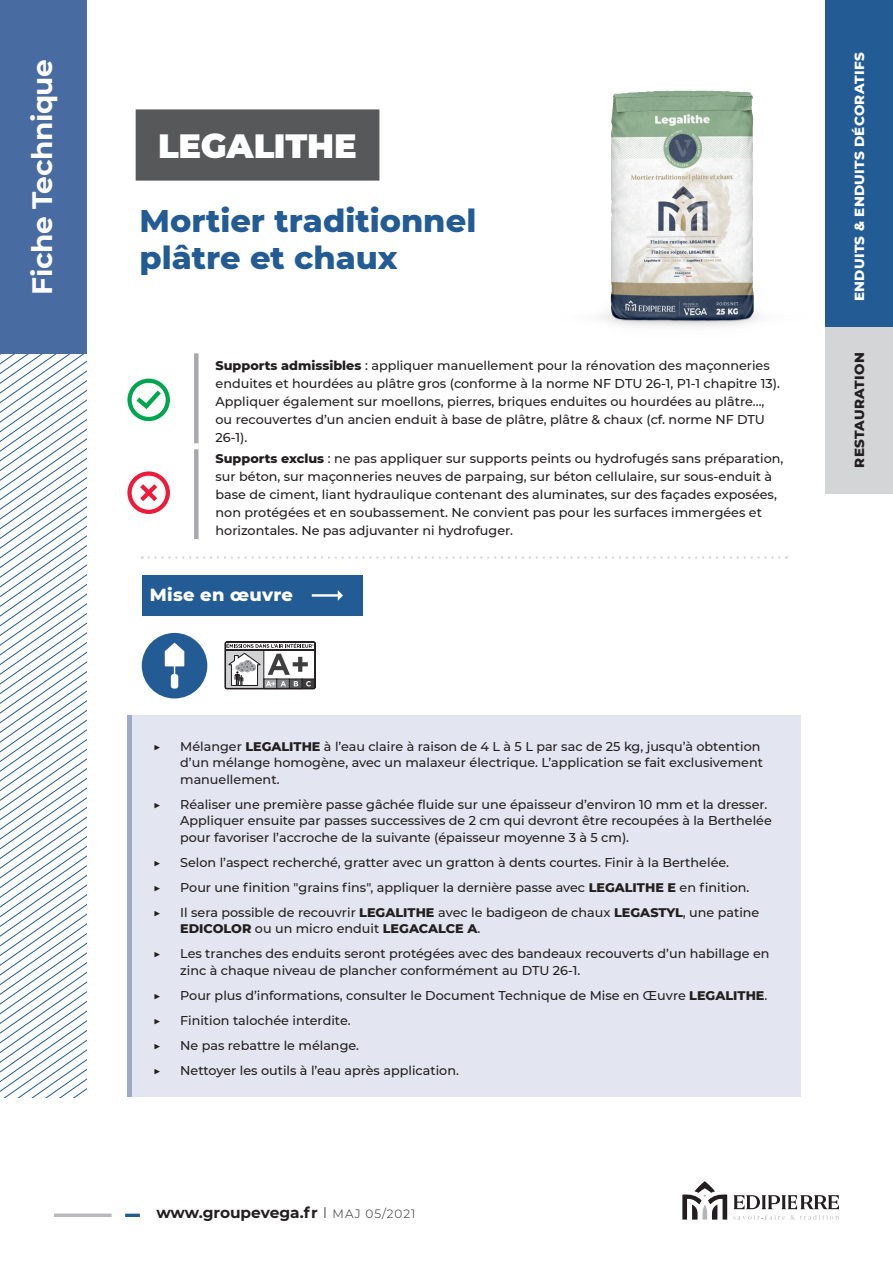
<style>
.page{position:relative;width:893px;height:1263px;background:#fff}
.page>*{position:absolute;margin:0;border:0;box-sizing:border-box;transform-origin:0 0}
.t1{font:900 33.6px "Montserrat";letter-spacing:-.01em;color:#fff}
.t2{font:800 31.95px/37.7px "Montserrat";color:#235c95}
.t3{font:700 28.05px "Montserrat";letter-spacing:-.015em;color:#fff}
.t4{font:800 17.85px "Montserrat";letter-spacing:.015em;color:#fff}
.t5{font:700 15.45px "Montserrat";color:#231f20}
.t6{font:800 13.5px "Montserrat";letter-spacing:.02em;color:#fff}
.t7{font:800 13.5px "Montserrat";letter-spacing:.02em;color:#231f20}
.t8{font:500 12.75px/18px "Montserrat";color:#231f20}
.t9{font:700 12.75px "Montserrat";color:#231f20}
.s1{font-weight:800}
.s2{font-weight:300}
.s3{font-weight:300;font-size:12px}
</style>
<div class="page">
<hr style="left:54px;top:1214px;width:57px;height:3px;background:#b8b9bc">
<hr style="left:125px;top:1214px;width:15px;height:3px;background:#235c95">
<svg style="left:0;top:580px;width:87px;height:517px"></svg>
<div style="left:0;top:0;width:87px;height:354px;background:#486ca1"></div>
<svg style="left:733px;top:1215px;width:106px;height:4px"></svg>
<svg style="left:733px;top:1195px;width:106px;height:14px"></svg>
<svg style="left:682px;top:1181px;width:45px;height:38px"></svg>
<div style="left:127px;top:715px;width:5px;height:382px;background:#9faaca"></div>
<div style="left:132px;top:715px;width:668px;height:382px;background:#e3e6f0"></div>
<div style="left:142px;top:576px;width:220px;height:40px;background:#235c95"></div>
<svg style="left:312px;top:590px;width:31px;height:11px"></svg>
<div style="left:825px;top:196px;width:68px;height:297px;background:#d4d5d7"></div>
<div style="left:825px;top:0;width:68px;height:327px;background:#235c95"></div>
<img style="left:601px;top:90px;width:159px;height:237px">
<div style="left:136px;top:109px;width:243px;height:72px;background:#57585a"></div>
<svg style="left:225px;top:641px;width:91px;height:48px"></svg>
<div style="left:142px;top:633px;width:65px;height:65px;background:#235c95;border-radius:50%"></div>
<svg style="left:165px;top:643px;width:19px;height:45px"></svg>
<svg style="left:194px;top:353px;width:5px;height:186px"></svg>
<svg style="left:127px;top:379px;width:43px;height:42px"></svg>
<svg style="left:127px;top:471px;width:43px;height:43px"></svg>
<svg style="left:149px;top:556px;width:638px;height:3px"></svg>
<h3 class="t3" style="left:22px;top:295px;width:237px;rotate:-90deg">Fiche Technique</h3>
<h1 class="t1" style="left:158px;top:121px;width:200px">LEGALITHE</h1>
<h2 class="t2" style="left:140px;top:200px;width:338px">Mortier traditionnel plâtre et chaux</h2>
<p class="t8" style="left:216px;top:356px;width:566px"><span class="s1">Supports admissibles</span> : appliquer manuellement pour la rénovation des maçonneries enduites et hourdées au plâtre gros (conforme à la norme NF DTU 26-1, P1-1 chapitre 13).<br>Appliquer également sur moellons, pierres, briques enduites ou hourdées au plâtre..., ou recouvertes d’un ancien enduit à base de plâtre, plâtre &amp; chaux (cf. norme NF DTU 26-1).</p>
<p class="t8" style="left:216px;top:449px;width:569px"><span class="s1">Supports exclus</span> : ne pas appliquer sur supports peints ou hydrofugés sans préparation, sur béton, sur maçonneries neuves de parpaing, sur béton cellulaire, sur sous-enduit à base de ciment, liant hydraulique contenant des aluminates, sur des façades exposées, non protégées et en soubassement. Ne convient pas pour les surfaces immergées et horizontales. Ne pas adjuvanter ni hydrofuger.</p>
<h3 class="t4" style="left:150px;top:581px;width:145px">Mise en œuvre</h3>
<p class="t9" style="left:153px;top:737px;width:9px">▶</p>
<p class="t8" style="left:180px;top:737px;width:584px;line-height:16.5px">Mélanger <span class="s1">LEGALITHE</span> à l’eau claire à raison de 4 L à 5 L par sac de 25 kg, jusqu’à obtention d’un mélange homogène, avec un malaxeur électrique. L’application se fait exclusivement manuellement.</p>
<p class="t9" style="left:153px;top:795px;width:9px">▶</p>
<p class="t8" style="left:180px;top:795px;width:593px;line-height:16.5px">Réaliser une première passe gâchée fluide sur une épaisseur d’environ 10 mm et la dresser.<br>Appliquer ensuite par passes successives de 2 cm qui devront être recoupées à la Berthelée pour favoriser l’accroche de la suivante (épaisseur moyenne 3 à 5 cm).</p>
<p class="t9" style="left:153px;top:853px;width:9px">▶</p>
<p class="t8" style="left:180px;top:852px;width:550px">Selon l’aspect recherché, gratter avec un gratton à dents courtes. Finir à la Berthelée.</p>
<p class="t9" style="left:153px;top:878px;width:9px">▶</p>
<p class="t8" style="left:180px;top:877px;width:571px">Pour une finition "grains fins", appliquer la dernière passe avec <span class="s1">LEGALITHE E</span> en finition.</p>
<p class="t9" style="left:153px;top:903px;width:9px">▶</p>
<p class="t8" style="left:180px;top:903px;width:581px;line-height:16.5px">Il sera possible de recouvrir <span class="s1">LEGALITHE</span> avec le badigeon de chaux <span class="s1">LEGASTYL</span>, une patine<br><span class="s1">EDICOLOR</span> ou un micro enduit <span class="s1">LEGACALCE A</span>.</p>
<p class="t9" style="left:153px;top:944px;width:9px">▶</p>
<p class="t8" style="left:180px;top:945px;width:591px;line-height:16.5px">Les tranches des enduits seront protégées avec des bandeaux recouverts d’un habillage en zinc à chaque niveau de plancher conformément au DTU 26-1.</p>
<p class="t9" style="left:153px;top:986px;width:9px">▶</p>
<p class="t8" style="left:180px;top:985px;width:589px">Pour plus d’informations, consulter le Document Technique de Mise en Œuvre <span class="s1">LEGALITHE</span>.</p>
<p class="t9" style="left:153px;top:1011px;width:9px">▶</p>
<p class="t8" style="left:180px;top:1010px;width:172px">Finition talochée interdite.</p>
<p class="t9" style="left:153px;top:1036px;width:9px">▶</p>
<p class="t8" style="left:180px;top:1035px;width:180px">Ne pas rebattre le mélange.</p>
<p class="t9" style="left:153px;top:1061px;width:9px">▶</p>
<p class="t8" style="left:180px;top:1060px;width:280px">Nettoyer les outils à l’eau après application.</p>
<p class="t5" style="left:156px;top:1202px;width:260px">www.groupevega.fr <span class="s2">I</span> <span class="s3">MAJ 05/2021</span></p>
<p class="t6" style="left:849px;top:301px;width:250px;rotate:-90deg">ENDUITS &amp; ENDUITS DÉCORATIFS</p>
<p class="t7" style="left:849px;top:468px;width:117px;rotate:-90deg">RESTAURATION</p>
</div>
